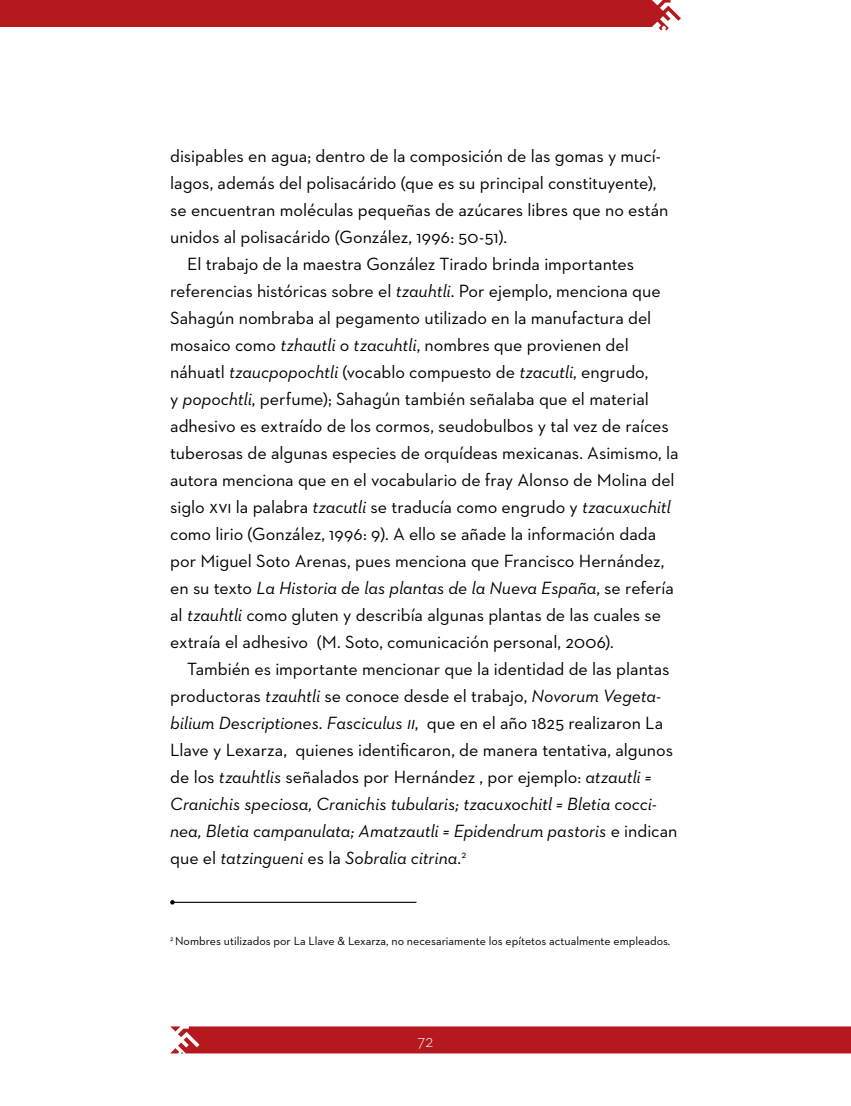
<style>
.page{position:relative;width:851px;height:1106px;background:#fff}
.page>*{position:absolute;margin:0;border:0;box-sizing:border-box;transform-origin:0 0}
.t1{font:18px "Neutraface 2 Text";letter-spacing:-.005em;color:#000}
.t2{font:italic 18px "Neutraface 2 Text";color:#000}
.t3{font:300 18px "Neutraface 2 Text";color:#fff}
.t4{font:12px "Neutraface 2 Text";color:#000}
.s1{font-style:italic}
.s2{font-style:normal}
</style>
<div class="page">
<svg style="left:651px;top:0;width:29px;height:31px"></svg>
<div style="left:170px;top:1026px;width:680px;height:27px;background:#b5191e"></div>
<div style="left:0;top:0;width:651px;height:27px;background:#b5191e"></div>
<hr style="left:172px;top:901px;width:244px;height:2px;background:#000">
<svg style="left:170px;top:900px;width:5px;height:4px"></svg>
<p class="t1" style="left:170px;top:145px;width:492px">disipables en agua; dentro de la composición de las gomas y mucí-</p>
<p class="t1" style="left:170px;top:172px;width:487px">lagos, además del polisacárido (que es su principal constituyente),</p>
<p class="t1" style="left:170px;top:199px;width:500px">se encuentran moléculas pequeñas de azúcares libres que no están</p>
<p class="t1" style="left:170px;top:226px;width:338px">unidos al polisacárido (González, 1996: 50-51).</p>
<p class="t1" style="left:187px;top:253px;width:448px">El trabajo de la maestra González Tirado brinda importantes</p>
<p class="t1" style="left:170px;top:280px;width:492px">referencias históricas sobre el <span class="s1">tzauhtli</span>. Por ejemplo, menciona que</p>
<p class="t1" style="left:170px;top:307px;width:482px">Sahagún nombraba al pegamento utilizado en la manufactura del</p>
<p class="t1" style="left:170px;top:334px;width:460px">mosaico como <span class="s1">tzhautli</span> o <span class="s1">tzacuhtli</span>, nombres que provienen del</p>
<p class="t1" style="left:170px;top:361px;width:479px">náhuatl <span class="s1">tzaucpopochtli</span> (vocablo compuesto de <span class="s1">tzacutli</span>, engrudo,</p>
<p class="t1" style="left:170px;top:388px;width:480px">y <span class="s1">popochtli</span>, perfume); Sahagún también señalaba que el material</p>
<p class="t1" style="left:170px;top:415px;width:500px">adhesivo es extraído de los cormos, seudobulbos y tal vez de raíces</p>
<p class="t1" style="left:170px;top:442px;width:510px">tuberosas de algunas especies de orquídeas mexicanas. Asimismo, la</p>
<p class="t1" style="left:170px;top:469px;width:506px">autora menciona que en el vocabulario de fray Alonso de Molina del</p>
<p class="t1" style="left:170px;top:496px;width:502px">siglo xvi la palabra <span class="s1">tzacutli</span> se traducía como engrudo y <span class="s1">tzacuxuchitl</span></p>
<p class="t1" style="left:170px;top:523px;width:487px">como lirio (González, 1996: 9). A ello se añade la información dada</p>
<p class="t1" style="left:170px;top:550px;width:495px">por Miguel Soto Arenas, pues menciona que Francisco Hernández,</p>
<p class="t2" style="left:170px;top:577px;width:505px"><span class="s2">en su texto</span> La Historia de las plantas de la Nueva España<span class="s2">, se refería</span></p>
<p class="t1" style="left:170px;top:604px;width:492px">al <span class="s1">tzauhtli</span> como gluten y describía algunas plantas de las cuales se</p>
<p class="t1" style="left:170px;top:631px;width:445px">extraía el adhesivo (M. Soto, comunicación personal, 2006).</p>
<p class="t1" style="left:187px;top:658px;width:484px">También es importante mencionar que la identidad de las plantas</p>
<p class="t1" style="left:170px;top:685px;width:492px">productoras <span class="s1">tzauhtli</span> se conoce desde el trabajo, <span class="s1">Novorum Vegeta-</span></p>
<p class="t2" style="left:170px;top:712px;width:494px">bilium Descriptiones<span class="s2">.</span> Fasciculus ii<span class="s2">, que en el año 1825 realizaron La</span></p>
<p class="t1" style="left:170px;top:739px;width:504px">Llave y Lexarza, quienes identificaron, de manera tentativa, algunos</p>
<p class="t1" style="left:170px;top:766px;width:483px">de los <span class="s1">tzauhtlis</span> señalados por Hernández , por ejemplo: <span class="s1">atzautli =</span></p>
<p class="t2" style="left:170px;top:793px;width:488px">Cranichis speciosa, Cranichis tubularis; tzacuxochitl = Bletia cocci-</p>
<p class="t2" style="left:170px;top:820px;width:508px">nea, Bletia campanulata; Amatzautli = Epidendrum pastoris <span class="s2">e indican</span></p>
<p class="t2" style="left:170px;top:847px;width:297px"><span class="s2">que el</span> tatzingueni <span class="s2">es la</span> Sobralia citrina<span class="s2">.</span><sup>2</sup></p>
<p class="t4" style="left:170px;top:933px;width:501px"><sup>2</sup> Nombres utilizados por La Llave &amp; Lexarza, no necesariamente los epítetos actualmente empleados.</p>
<p class="t3" style="left:417px;top:1029px;width:18px">72</p>
</div>
